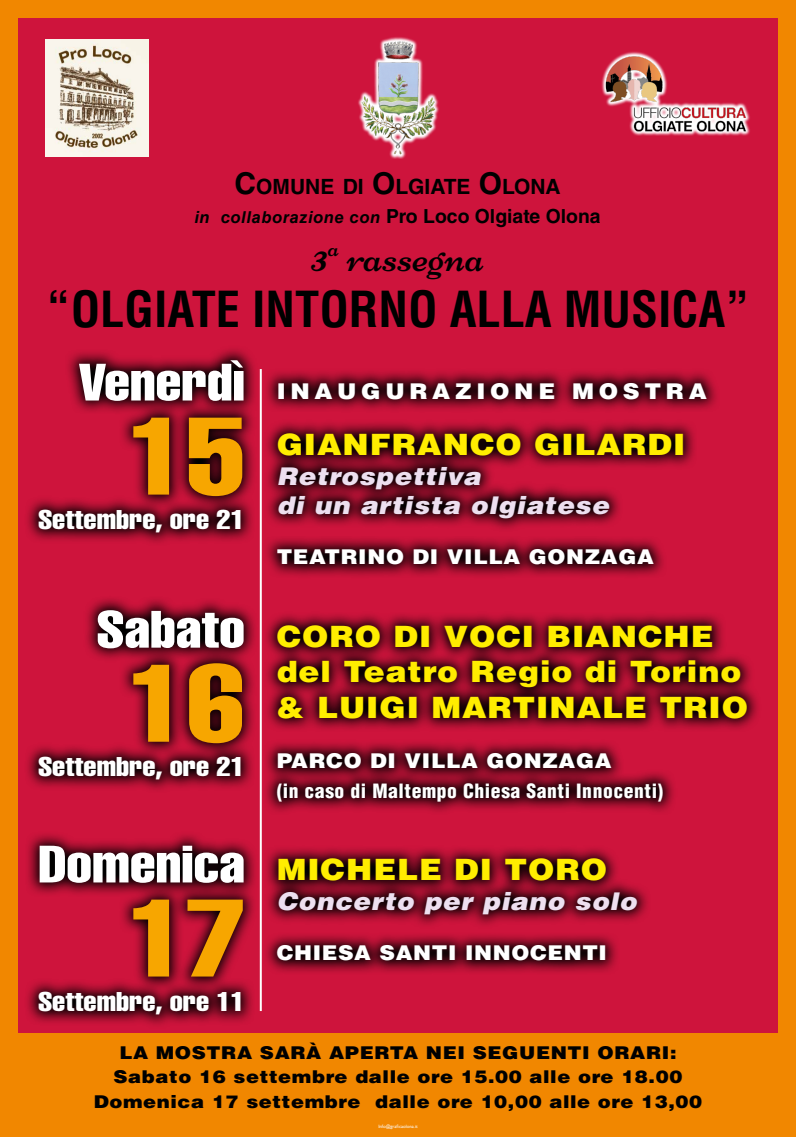
<style>
.page{position:relative;width:796px;height:1137px;background:#fff}
.page>*{position:absolute;margin:0;border:0;box-sizing:border-box;transform-origin:0 0}
.t1{font:108px "Helvetica LT Std Comp";color:#f7a600;scale:1.17 1}
.t2{font:51.56px "Helvetica LT Std Comp";color:#fff;scale:1.17 1}
.t3{font:700 condensed 48.4px "Helvetica LT Std";color:#000}
.t4{font:46.4px "Niconne";color:#000}
.t5{font:900 29.36px/35.2px "Helvetica LT Std";letter-spacing:.03em;color:#ffed00;scale:1.07 1}
.t6{font:26.64px "Helvetica LT Std Comp";color:#fff;scale:1.16 1}
.t7{font:italic 900 24.4px/29.3px "Helvetica LT Std";letter-spacing:.03em;color:#eddfef;scale:1.07 1}
.t8{font:900 21.68px "Helvetica LT Std";letter-spacing:.2em;color:#fff;scale:1.07 1}
.t9{font:700 21px "Helvetica LT Std";color:#000}
.t10{font:900 20.32px "Helvetica LT Std";letter-spacing:.03em;color:#fff;scale:1.06 1}
.t11{font:900 condensed 19.2px "Helvetica LT Std";letter-spacing:.03em;color:#fff}
.t12{font:900 17.6px/24.3px "Helvetica LT Std";letter-spacing:.03em;color:#000;text-align:center;scale:1.11 1}
.t13{font:italic 700 16.4px "Helvetica LT Std";letter-spacing:.04em;color:#000}
.t14{font:4.8px "Gill Sans";color:#fff}
.s1{font-size:30px}
.s2{font-style:normal;font-size:19.4px}
</style>
<div class="page">
<div style="left:0;top:0;width:796px;height:1136px;background:#f18700"></div>
<div style="left:18px;top:18px;width:760px;height:1014px;background:#ce143c"></div>
<svg style="left:358px;top:37px;width:81px;height:122px"></svg>
<img style="left:360px;top:40px;width:76px;height:117px">
<img style="left:45px;top:40px;width:104px;height:117px">
<svg style="left:27px;top:349px;width:228px;height:194px"></svg>
<svg style="left:27px;top:598px;width:228px;height:192px"></svg>
<svg style="left:27px;top:834px;width:228px;height:191px"></svg>
<svg style="left:266px;top:371px;width:492px;height:601px"></svg>
<svg style="left:623px;top:52px;width:127px;height:84px"></svg>
<img style="left:601px;top:54px;width:149px;height:78px">
<hr style="left:260px;top:369px;width:2px;height:641px;background:#fff">
<p class="t9" style="left:235px;top:174px;width:328px"><span class="s1">C</span>OMUNE DI <span class="s1">O</span>LGIATE <span class="s1">O</span>LONA</p>
<p class="t13" style="left:195px;top:207px;width:407px">in collaborazione con <span class="s2">Pro Loco Olgiate Olona</span></p>
<h3 class="t4" style="left:311px;top:228px;width:176px">3<sup>a</sup> rassegna</h3>
<h3 class="t3" style="left:46px;top:278px;width:705px">“OLGIATE INTORNO ALLA MUSICA”</h3>
<h2 class="t2" style="left:79px;top:349px;width:144px">Venerdì</h2>
<h1 class="t1" style="left:128px;top:387px;width:102px">15</h1>
<h3 class="t6" style="left:38px;top:502px;width:180px">Settembre, ore 21</h3>
<h2 class="t2" style="left:96px;top:596px;width:128px">Sabato</h2>
<h1 class="t1" style="left:128px;top:634px;width:102px">16</h1>
<h3 class="t6" style="left:38px;top:749px;width:180px">Settembre, ore 21</h3>
<h2 class="t2" style="left:38px;top:831px;width:178px">Domenica</h2>
<h1 class="t1" style="left:128px;top:869px;width:102px">17</h1>
<h3 class="t6" style="left:38px;top:984px;width:180px">Settembre, ore 11</h3>
<p class="t8" style="left:277px;top:377px;width:403px">INAUGURAZIONE MOSTRA</p>
<h3 class="t5" style="left:277px;top:426px;width:383px">GIANFRANCO GILARDI</h3>
<h3 class="t7" style="left:277px;top:461px;width:312px">Retrospettiva<br>di un artista olgiatese</h3>
<p class="t10" style="left:277px;top:543px;width:357px">TEATRINO DI VILLA GONZAGA</p>
<h3 class="t5" style="left:277px;top:618px;width:442px">CORO DI VOCI BIANCHE del Teatro Regio di Torino &amp; LUIGI MARTINALE TRIO</h3>
<p class="t10" style="left:277px;top:747px;width:317px">PARCO DI VILLA GONZAGA</p>
<p class="t11" style="left:277px;top:778px;width:388px">(in caso di Maltempo Chiesa Santi Innocenti)</p>
<h3 class="t5" style="left:277px;top:851px;width:310px">MICHELE DI TORO</h3>
<h3 class="t7" style="left:277px;top:885px;width:338px">Concerto per piano solo</h3>
<p class="t10" style="left:277px;top:939px;width:313px">CHIESA SANTI INNOCENTI</p>
<p class="t12" style="left:94px;top:1039px;width:550px">LA MOSTRA SARÀ APERTA NEI SEGUENTI ORARI:<br>Sabato 16 settembre dalle ore 15.00 alle ore 18.00<br>Domenica 17 settembre dalle ore 10,00 alle ore 13,00</p>
<p class="t14" style="left:378px;top:1123px;width:41px">Info@graficaolona.it</p>
</div>
